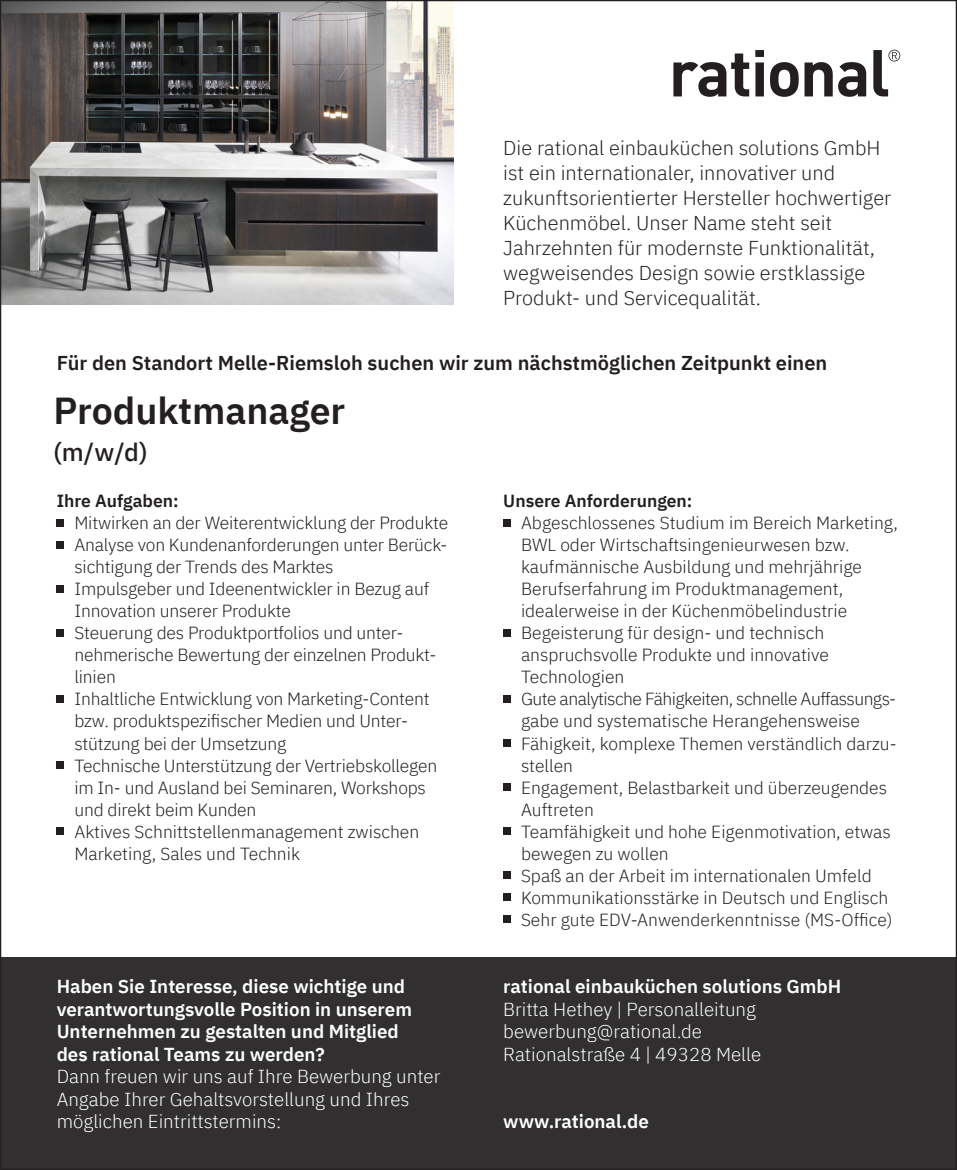
<style>
.page{position:relative;width:957px;height:1170px;background:#fff}
.page>*{position:absolute;margin:0;border:0;box-sizing:border-box;transform-origin:0 0}
.t1{font:600 37.5px "IBM Plex Sans";color:#231f20}
.t2{font:500 25px "IBM Plex Sans";color:#231f20}
.t3{font:300 20px/25px "IBM Plex Sans";color:#231f20}
.t4{font:600 20px "IBM Plex Sans";color:#231f20}
.t5{font:600 18.75px/22.5px "IBM Plex Sans";color:#fff}
.t6{font:300 18.75px "IBM Plex Sans";color:#fff}
.t7{font:300 17.5px/22px "IBM Plex Sans";letter-spacing:-.005em;color:#231f20}
.t8{font:300 17.5px/22px "IBM Plex Sans";letter-spacing:-.03em;color:#231f20}
.t9{font:600 17.5px "IBM Plex Sans";color:#231f20}
.s1{font-weight:300}
</style>
<div class="page">
<div style="left:0;top:957px;width:957px;height:212px;background:#312f30"></div>
<svg style="left:673px;top:53px;width:76px;height:44px"></svg>
<svg style="left:755px;top:50px;width:9px;height:46px"></svg>
<svg style="left:770px;top:62px;width:28px;height:35px"></svg>
<svg style="left:804px;top:62px;width:28px;height:34px"></svg>
<svg style="left:838px;top:62px;width:28px;height:35px"></svg>
<svg style="left:873px;top:50px;width:27px;height:46px"></svg>
<div style="left:57px;top:519px;width:7px;height:8px;background:#231f20"></div>
<div style="left:57px;top:541px;width:7px;height:8px;background:#231f20"></div>
<div style="left:57px;top:585px;width:7px;height:8px;background:#231f20"></div>
<div style="left:57px;top:629px;width:7px;height:8px;background:#231f20"></div>
<div style="left:57px;top:695px;width:7px;height:8px;background:#231f20"></div>
<div style="left:57px;top:761px;width:7px;height:8px;background:#231f20"></div>
<div style="left:57px;top:827px;width:7px;height:8px;background:#231f20"></div>
<div style="left:503px;top:519px;width:8px;height:8px;background:#231f20"></div>
<div style="left:503px;top:629px;width:8px;height:8px;background:#231f20"></div>
<div style="left:503px;top:695px;width:8px;height:8px;background:#231f20"></div>
<div style="left:503px;top:739px;width:8px;height:8px;background:#231f20"></div>
<div style="left:503px;top:783px;width:8px;height:8px;background:#231f20"></div>
<div style="left:503px;top:827px;width:8px;height:8px;background:#231f20"></div>
<div style="left:503px;top:871px;width:8px;height:8px;background:#231f20"></div>
<div style="left:503px;top:893px;width:8px;height:8px;background:#231f20"></div>
<div style="left:503px;top:915px;width:8px;height:8px;background:#231f20"></div>
<img style="left:2px;top:2px;width:452px;height:303px">
<p class="t3" style="left:503px;top:134px;width:389px">Die rational einbauküchen solutions GmbH ist ein internationaler, innovativer und zukunftsorientierter Hersteller hochwertiger Küchenmöbel. Unser Name steht seit Jahrzehnten für modernste Funktionalität, wegweisendes Design sowie erstklassige Produkt- und Servicequalität.</p>
<p class="t4" style="left:57px;top:347px;width:772px">Für den Standort Melle-Riemsloh suchen wir zum nächstmöglichen Zeitpunkt einen</p>
<p class="t1" style="left:54px;top:381px;width:293px">Produktmanager</p>
<p class="t2" style="left:54px;top:433px;width:95px">(m/w/d)</p>
<p class="t9" style="left:57px;top:487px;width:123px">Ihre Aufgaben:</p>
<p class="t7" style="left:74px;top:510px;width:375px">Mitwirken an der Weiterentwicklung der Produkte</p>
<p class="t7" style="left:74px;top:532px;width:374px">Analyse von Kundenanforderungen unter Berück&shy;sichtigung der Trends des Marktes</p>
<p class="t7" style="left:74px;top:576px;width:356px">Impulsgeber und Ideenentwickler in Bezug auf<br>Innovation unserer Produkte</p>
<p class="t7" style="left:74px;top:620px;width:364px">Steuerung des Produktportfolios und unter&shy;nehmerische Bewertung der einzelnen Produkt&shy;linien</p>
<p class="t7" style="left:74px;top:686px;width:357px">Inhaltliche Entwicklung von Marketing-Content bzw. produktspezifischer Medien und Unter-</p>
<p class="t7" style="left:74px;top:730px;width:213px">stützung bei der Umsetzung</p>
<p class="t7" style="left:74px;top:752px;width:364px">Technische Unterstützung der Vertriebskollegen im In- und Ausland bei Seminaren, Workshops und direkt beim Kunden</p>
<p class="t7" style="left:74px;top:818px;width:346px">Aktives Schnittstellenmanagement zwischen<br>Marketing, Sales und Technik</p>
<p class="t9" style="left:503px;top:487px;width:191px">Unsere Anforderungen:</p>
<p class="t7" style="left:521px;top:510px;width:378px">Abgeschlossenes Studium im Bereich Marketing, BWL oder Wirtschaftsingenieurwesen bzw. kaufmännische Ausbildung und mehrjährige Berufserfahrung im Produktmanagement, idealerweise in der Küchenmöbelindustrie</p>
<p class="t7" style="left:521px;top:620px;width:309px">Begeisterung für design- und technisch anspruchsvolle Produkte und innovative<br>Technologien</p>
<p class="t8" style="left:521px;top:686px;width:377px">Gute analytische Fähigkeiten, schnelle Auffassungs&shy;gabe und systematische Herangehensweise</p>
<p class="t7" style="left:521px;top:730px;width:377px">Fähigkeit, komplexe Themen verständlich darzu&shy;stellen</p>
<p class="t7" style="left:521px;top:774px;width:367px">Engagement, Belastbarkeit und überzeugendes<br>Auftreten</p>
<p class="t7" style="left:521px;top:818px;width:371px">Teamfähigkeit und hohe Eigenmotivation, etwas bewegen zu wollen<br>Spaß an der Arbeit im internationalen Umfeld</p>
<p class="t7" style="left:521px;top:884px;width:369px">Kommunikationsstärke in Deutsch und Englisch</p>
<p class="t7" style="left:521px;top:906px;width:373px">Sehr gute EDV-Anwenderkenntnisse (MS-Office)</p>
<p class="t5" style="left:57px;top:973px;width:385px">Haben Sie Interesse, diese wichtige und verantwortungsvolle Position in unserem Unternehmen zu gestalten und Mitglied<br>des rational Teams zu werden?<br><span class="s1">Dann freuen wir uns auf Ihre Bewerbung unter Angabe Ihrer Gehaltsvorstellung und Ihres möglichen Eintrittstermins:</span></p>
<p class="t5" style="left:503px;top:973px;width:339px">rational einbauküchen solutions GmbH</p>
<p class="t6" style="left:503px;top:994px;width:254px">Britta Hethey | Personalleitung</p>
<p class="t6" style="left:503px;top:1017px;width:200px">bewerbung@rational.de</p>
<p class="t6" style="left:503px;top:1039px;width:259px">Rationalstraße 4 | 49328 Melle</p>
<p class="t5" style="left:503px;top:1108px;width:147px">www.rational.de</p>
</div>
